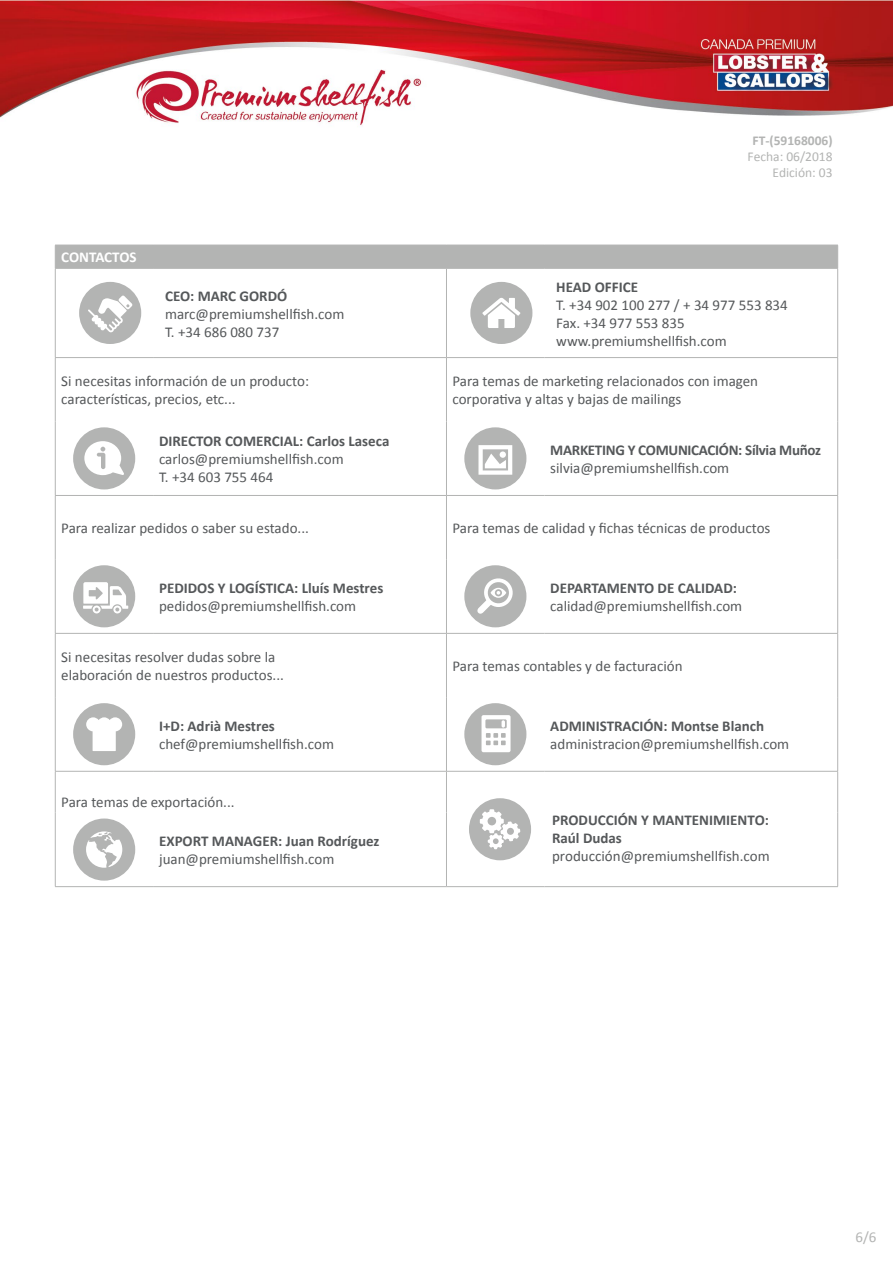
<style>
.page{position:relative;width:893px;height:1263px;background:#fff}
.page>*{position:absolute;margin:0;border:0;box-sizing:border-box;transform-origin:0 0}
.t1{font:15px/18px "Calibri";color:#55585a}
.t2{font:700 15px/18px "Calibri";color:#55585a}
.t3{font:700 15px "Calibri";letter-spacing:-.02em;color:#55585a}
.t4{font:700 15px "Calibri";letter-spacing:-.005em;color:#fff}
.t5{font:15px "Calibri";color:#b3b4b3}
.t6{font:13.5px/16.2px "Calibri";color:#b3b4b3;text-align:right}
.t7{font:700 13.5px "Calibri";color:#b3b4b3}
</style>
<div class="page">
<img style="left:0;top:0;width:893px;height:126px">
<hr style="left:837px;top:269px;width:1px;height:88px;background:#b3b4b3">
<hr style="left:837px;top:358px;width:1px;height:63px;background:#b3b4b3">
<hr style="left:837px;top:496px;width:1px;height:63px;background:#b3b4b3">
<hr style="left:837px;top:634px;width:1px;height:63px;background:#b3b4b3">
<div style="left:55px;top:245px;width:783px;height:23px;background:#b3b4b3"></div>
<hr style="left:55px;top:268px;width:98px;height:1px;background:#b3b4b3">
<hr style="left:55px;top:269px;width:1px;height:88px;background:#b3b4b3">
<hr style="left:153px;top:268px;width:293px;height:1px;background:#b3b4b3">
<hr style="left:446px;top:268px;width:98px;height:1px;background:#b3b4b3">
<hr style="left:446px;top:269px;width:1px;height:88px;background:#b3b4b3">
<hr style="left:544px;top:268px;width:294px;height:1px;background:#b3b4b3">
<hr style="left:55px;top:357px;width:98px;height:1px;background:#b3b4b3">
<hr style="left:55px;top:358px;width:1px;height:63px;background:#b3b4b3">
<hr style="left:153px;top:357px;width:293px;height:1px;background:#b3b4b3">
<hr style="left:446px;top:357px;width:98px;height:1px;background:#b3b4b3">
<hr style="left:446px;top:358px;width:1px;height:63px;background:#b3b4b3">
<hr style="left:544px;top:357px;width:294px;height:1px;background:#b3b4b3">
<hr style="left:55px;top:421px;width:1px;height:74px;background:#b3b4b3">
<hr style="left:446px;top:421px;width:1px;height:74px;background:#b3b4b3">
<hr style="left:837px;top:421px;width:1px;height:74px;background:#b3b4b3">
<hr style="left:55px;top:495px;width:98px;height:1px;background:#b3b4b3">
<hr style="left:55px;top:496px;width:1px;height:63px;background:#b3b4b3">
<hr style="left:153px;top:495px;width:293px;height:1px;background:#b3b4b3">
<hr style="left:446px;top:495px;width:98px;height:1px;background:#b3b4b3">
<hr style="left:446px;top:496px;width:1px;height:63px;background:#b3b4b3">
<hr style="left:544px;top:495px;width:294px;height:1px;background:#b3b4b3">
<hr style="left:55px;top:559px;width:1px;height:74px;background:#b3b4b3">
<hr style="left:446px;top:559px;width:1px;height:74px;background:#b3b4b3">
<hr style="left:837px;top:559px;width:1px;height:74px;background:#b3b4b3">
<hr style="left:55px;top:633px;width:98px;height:1px;background:#b3b4b3">
<hr style="left:55px;top:634px;width:1px;height:63px;background:#b3b4b3">
<hr style="left:153px;top:633px;width:293px;height:1px;background:#b3b4b3">
<hr style="left:446px;top:633px;width:98px;height:1px;background:#b3b4b3">
<hr style="left:446px;top:634px;width:1px;height:63px;background:#b3b4b3">
<hr style="left:544px;top:633px;width:294px;height:1px;background:#b3b4b3">
<hr style="left:55px;top:697px;width:1px;height:74px;background:#b3b4b3">
<hr style="left:446px;top:697px;width:1px;height:74px;background:#b3b4b3">
<hr style="left:837px;top:697px;width:1px;height:74px;background:#b3b4b3">
<hr style="left:55px;top:771px;width:98px;height:1px;background:#b3b4b3">
<hr style="left:55px;top:771px;width:1px;height:41px;background:#b3b4b3">
<hr style="left:153px;top:771px;width:293px;height:1px;background:#b3b4b3">
<hr style="left:446px;top:771px;width:98px;height:1px;background:#b3b4b3">
<hr style="left:446px;top:771px;width:1px;height:41px;background:#b3b4b3">
<hr style="left:544px;top:771px;width:294px;height:1px;background:#b3b4b3">
<hr style="left:837px;top:771px;width:1px;height:41px;background:#b3b4b3">
<hr style="left:55px;top:812px;width:1px;height:74px;background:#b3b4b3">
<hr style="left:446px;top:812px;width:1px;height:74px;background:#b3b4b3">
<hr style="left:837px;top:812px;width:1px;height:74px;background:#b3b4b3">
<hr style="left:55px;top:886px;width:98px;height:1px;background:#b3b4b3">
<hr style="left:153px;top:886px;width:293px;height:1px;background:#b3b4b3">
<hr style="left:446px;top:886px;width:98px;height:1px;background:#b3b4b3">
<hr style="left:544px;top:886px;width:294px;height:1px;background:#b3b4b3">
<div style="left:79px;top:282px;width:62px;height:62px;background:#b3b4b3;border-radius:50%"></div>
<svg style="left:88px;top:295px;width:45px;height:38px"></svg>
<div style="left:470px;top:282px;width:62px;height:62px;background:#b3b4b3;border-radius:50%"></div>
<svg style="left:482px;top:298px;width:38px;height:30px"></svg>
<div style="left:73px;top:427px;width:62px;height:62px;background:#b3b4b3;border-radius:50%"></div>
<svg style="left:84px;top:441px;width:40px;height:34px"></svg>
<div style="left:464px;top:427px;width:62px;height:62px;background:#b3b4b3;border-radius:50%"></div>
<svg style="left:478px;top:445px;width:34px;height:30px"></svg>
<div style="left:73px;top:565px;width:62px;height:62px;background:#b3b4b3;border-radius:50%"></div>
<svg style="left:83px;top:582px;width:45px;height:31px"></svg>
<div style="left:464px;top:565px;width:62px;height:62px;background:#b3b4b3;border-radius:50%"></div>
<svg style="left:477px;top:578px;width:36px;height:36px"></svg>
<div style="left:73px;top:703px;width:62px;height:62px;background:#b3b4b3;border-radius:50%"></div>
<svg style="left:86px;top:717px;width:36px;height:34px"></svg>
<div style="left:464px;top:703px;width:62px;height:62px;background:#b3b4b3;border-radius:50%"></div>
<svg style="left:481px;top:715px;width:30px;height:37px"></svg>
<div style="left:73px;top:818px;width:62px;height:63px;background:#b3b4b3;border-radius:50%"></div>
<svg style="left:86px;top:831px;width:36px;height:37px"></svg>
<div style="left:469px;top:798px;width:62px;height:62px;background:#b3b4b3;border-radius:50%"></div>
<svg style="left:480px;top:809px;width:40px;height:40px"></svg>
<p class="t4" style="left:61px;top:248px;width:77px">CONTACTOS</p>
<p class="t2" style="left:165px;top:286px;width:124px">CEO: MARC GORDÓ</p>
<p class="t1" style="left:165px;top:304px;width:181px">marc@premiumshellfish.com<br>T. +34 686 080 737</p>
<p class="t7" style="left:752px;top:132px;width:82px">FT-(59168006)</p>
<p class="t6" style="left:747px;top:148px;width:87px">Fecha: 06/2018<br>Edición: 03</p>
<p class="t2" style="left:556px;top:277px;width:83px">HEAD OFFICE</p>
<p class="t1" style="left:556px;top:295px;width:233px">T. +34 902 100 277 / + 34 977 553 834<br>Fax. +34 977 553 835 www.premiumshellfish.com</p>
<p class="t1" style="left:61px;top:371px;width:249px">Si necesitas información de un producto: características, precios, etc...</p>
<p class="t1" style="left:452px;top:371px;width:307px">Para temas de marketing relacionados con imagen corporativa y altas y bajas de mailings</p>
<p class="t2" style="left:159px;top:431px;width:232px">DIRECTOR COMERCIAL: Carlos Laseca</p>
<p class="t1" style="left:159px;top:449px;width:186px">carlos@premiumshellfish.com<br>T. +34 603 755 464</p>
<p class="t3" style="left:550px;top:441px;width:272px">MARKETING Y COMUNICACIÓN: Sílvia Muñoz</p>
<p class="t1" style="left:550px;top:458px;width:180px">silvia@premiumshellfish.com</p>
<p class="t1" style="left:61px;top:518px;width:249px">Para realizar pedidos o saber su estado...</p>
<p class="t1" style="left:452px;top:518px;width:319px">Para temas de calidad y fichas técnicas de productos</p>
<p class="t2" style="left:159px;top:578px;width:226px">PEDIDOS Y LOGÍSTICA: Lluís Mestres</p>
<p class="t1" style="left:159px;top:596px;width:199px">pedidos@premiumshellfish.com</p>
<p class="t2" style="left:550px;top:578px;width:188px">DEPARTAMENTO DE CALIDAD:</p>
<p class="t1" style="left:550px;top:596px;width:193px">calidad@premiumshellfish.com</p>
<p class="t1" style="left:61px;top:647px;width:224px">Si necesitas resolver dudas sobre la elaboración de nuestros productos...</p>
<p class="t1" style="left:452px;top:656px;width:232px">Para temas contables y de facturación</p>
<p class="t2" style="left:159px;top:716px;width:117px">I+D: Adrià Mestres</p>
<p class="t1" style="left:159px;top:734px;width:176px">chef@premiumshellfish.com</p>
<p class="t2" style="left:550px;top:716px;width:215px">ADMINISTRACIÓN: Montse Blanch</p>
<p class="t1" style="left:550px;top:734px;width:240px">administracion@premiumshellfish.com</p>
<p class="t1" style="left:61px;top:792px;width:175px">Para temas de exportación...</p>
<p class="t2" style="left:159px;top:831px;width:222px">EXPORT MANAGER: Juan Rodríguez</p>
<p class="t1" style="left:159px;top:849px;width:177px">juan@premiumshellfish.com</p>
<p class="t2" style="left:552px;top:811px;width:219px">PRODUCCIÓN Y MANTENIMIENTO:<br>Raúl Dudas</p>
<p class="t1" style="left:552px;top:847px;width:219px">producción@premiumshellfish.com</p>
<p class="t5" style="left:855px;top:1228px;width:22px">6/6</p>
</div>
